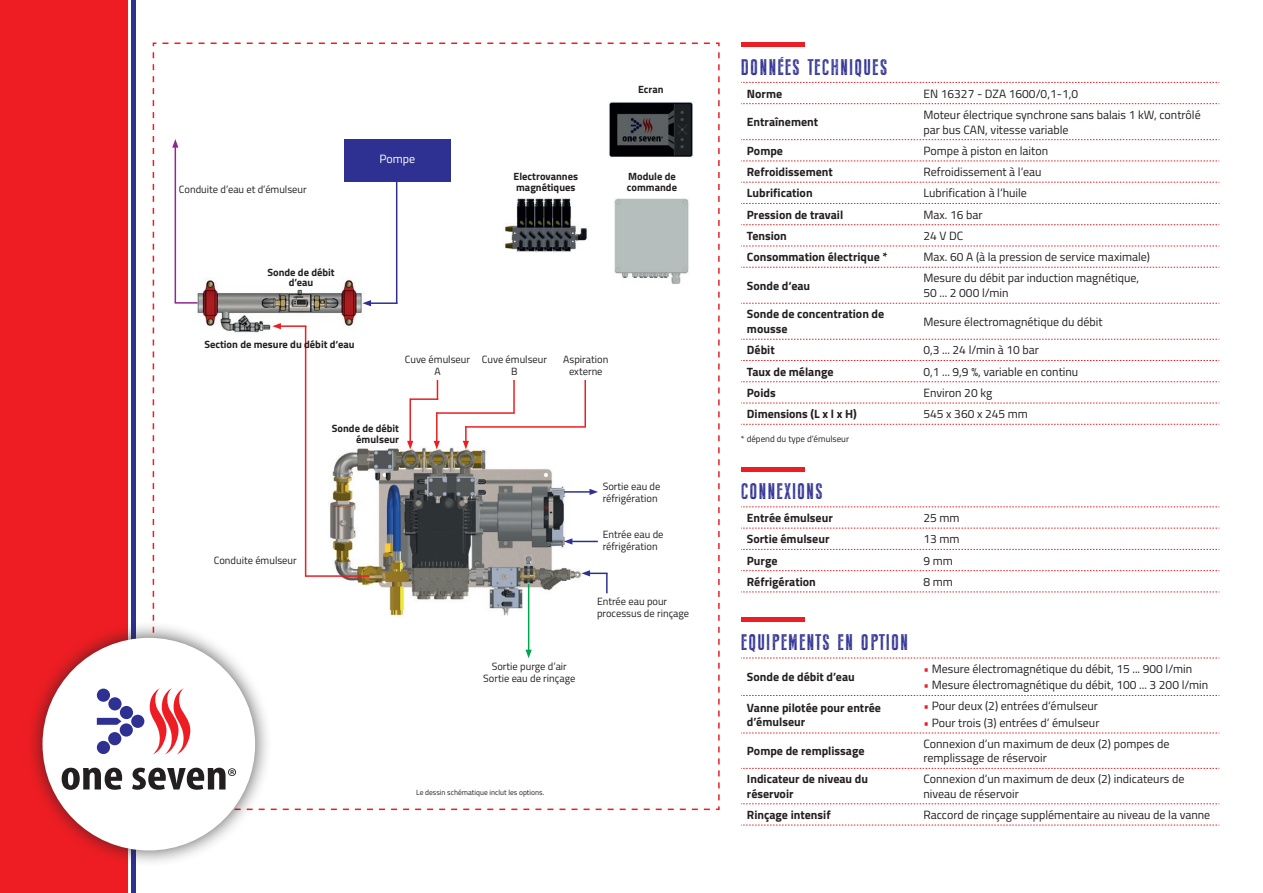
<style>
.page{position:relative;width:1263px;height:893px;background:#fff}
.page>*{position:absolute;margin:0;border:0;box-sizing:border-box;transform-origin:0 0}
.t1{font:22.5px "Press Style";letter-spacing:.055em;color:#2e3092}
.t2{font:12px/15px "Titillium";color:#231f20}
.t3{font:700 12px/14.4px "Titillium";color:#231f20}
.t4{font:12px "Titillium";color:#fff}
.t5{font:10.5px/12px "Titillium";color:#231f20;text-align:center}
.t6{font:700 10.5px/10.5px "Titillium";color:#231f20}
.t7{font:9px "Titillium";color:#231f20}
.t8{font:7.5px "Titillium";color:#231f20}
.s1{color:#ee1d23}
</style>
<div class="page">
<svg style="left:152px;top:42px;width:568px;height:769px"></svg>
<img style="left:328px;top:447px;width:255px;height:170px">
<div style="left:0;top:0;width:128px;height:893px;background:#ee1d23"></div>
<hr style="left:132px;top:0;width:4px;height:893px;background:#2e3092">
<div style="left:26px;top:621px;width:246px;height:246px;background:#231f20;opacity:.75"></div>
<div style="left:43px;top:638px;width:212px;height:212px;background:#fff;border-radius:50%"></div>
<svg style="left:62px;top:768px;width:60px;height:22px"></svg>
<svg style="left:97px;top:718px;width:24px;height:7px"></svg>
<div style="left:97px;top:689px;width:13px;height:13px;background:#2e3092;border-radius:50%"></div>
<div style="left:108px;top:697px;width:14px;height:13px;background:#2e3092;border-radius:50%"></div>
<div style="left:120px;top:706px;width:13px;height:13px;background:#2e3092;border-radius:50%"></div>
<div style="left:120px;top:723px;width:13px;height:14px;background:#2e3092;border-radius:50%"></div>
<div style="left:108px;top:732px;width:13px;height:13px;background:#2e3092;border-radius:50%"></div>
<div style="left:97px;top:741px;width:13px;height:13px;background:#2e3092;border-radius:50%"></div>
<img style="left:236px;top:278px;width:128px;height:57px">
<hr style="left:306px;top:575px;width:63px;height:2px;background:#ee1d23">
<hr style="left:278px;top:325px;width:28px;height:2px;background:#ee1d23">
<svg style="left:272px;top:323px;width:9px;height:6px"></svg>
<hr style="left:305px;top:326px;width:1px;height:251px;background:#ee1d23">
<hr style="left:409px;top:398px;width:2px;height:45px;background:#ee1d23">
<svg style="left:407px;top:441px;width:6px;height:8px"></svg>
<svg style="left:437px;top:380px;width:1px;height:18px"></svg>
<hr style="left:410px;top:398px;width:28px;height:2px;background:#ee1d23">
<svg style="left:132px;top:52px;width:104px;height:738px"></svg>
<hr style="left:528px;top:584px;width:1px;height:68px;background:#00a54f">
<svg style="left:525px;top:650px;width:7px;height:8px"></svg>
<hr style="left:606px;top:573px;width:2px;height:20px;background:#2e3092">
<svg style="left:581px;top:570px;width:27px;height:6px"></svg>
<svg style="left:564px;top:538px;width:34px;height:7px"></svg>
<hr style="left:564px;top:491px;width:28px;height:2px;background:#2e3092">
<svg style="left:589px;top:489px;width:9px;height:6px"></svg>
<hr style="left:741px;top:43px;width:64px;height:4px;background:#ee1d23">
<hr style="left:436px;top:412px;width:1px;height:31px;background:#ee1d23">
<svg style="left:434px;top:441px;width:6px;height:8px"></svg>
<hr style="left:513px;top:380px;width:2px;height:34px;background:#ee1d23">
<hr style="left:436px;top:412px;width:78px;height:2px;background:#ee1d23">
<svg style="left:463px;top:426px;width:6px;height:23px"></svg>
<hr style="left:584px;top:380px;width:2px;height:47px;background:#ee1d23">
<hr style="left:465px;top:426px;width:121px;height:2px;background:#ee1d23">
<div style="left:344px;top:139px;width:107px;height:43px;background:#2e3092"></div>
<hr style="left:396px;top:180px;width:1px;height:124px;background:#2e3092">
<hr style="left:369px;top:302px;width:28px;height:2px;background:#2e3092">
<svg style="left:362px;top:300px;width:9px;height:6px"></svg>
<img style="left:613px;top:197px;width:77px;height:88px">
<img style="left:503px;top:197px;width:85px;height:55px">
<img style="left:609px;top:101px;width:85px;height:56px">
<svg style="left:741px;top:82px;width:478px;height:1px"></svg>
<svg style="left:741px;top:103px;width:478px;height:1px"></svg>
<svg style="left:741px;top:139px;width:478px;height:1px"></svg>
<svg style="left:741px;top:161px;width:478px;height:1px"></svg>
<svg style="left:741px;top:182px;width:478px;height:1px"></svg>
<svg style="left:741px;top:224px;width:478px;height:1px"></svg>
<svg style="left:741px;top:246px;width:478px;height:1px"></svg>
<svg style="left:741px;top:267px;width:478px;height:1px"></svg>
<svg style="left:741px;top:303px;width:478px;height:1px"></svg>
<svg style="left:741px;top:339px;width:478px;height:1px"></svg>
<svg style="left:741px;top:381px;width:478px;height:1px"></svg>
<svg style="left:741px;top:403px;width:478px;height:1px"></svg>
<svg style="left:741px;top:424px;width:478px;height:1px"></svg>
<svg style="left:741px;top:360px;width:478px;height:1px"></svg>
<svg style="left:741px;top:203px;width:478px;height:1px"></svg>
<svg style="left:741px;top:507px;width:478px;height:1px"></svg>
<svg style="left:741px;top:528px;width:478px;height:1px"></svg>
<svg style="left:741px;top:549px;width:478px;height:1px"></svg>
<svg style="left:741px;top:570px;width:478px;height:1px"></svg>
<svg style="left:741px;top:592px;width:478px;height:1px"></svg>
<hr style="left:741px;top:467px;width:64px;height:4px;background:#ee1d23">
<svg style="left:741px;top:658px;width:478px;height:1px"></svg>
<svg style="left:741px;top:695px;width:478px;height:1px"></svg>
<svg style="left:741px;top:733px;width:478px;height:1px"></svg>
<svg style="left:741px;top:768px;width:478px;height:1px"></svg>
<svg style="left:741px;top:803px;width:478px;height:1px"></svg>
<svg style="left:741px;top:825px;width:478px;height:1px"></svg>
<hr style="left:741px;top:618px;width:64px;height:4px;background:#ee1d23">
<p class="t5" style="left:179px;top:183px;width:129px">Conduite d’eau et d’émulseur</p>
<p class="t4" style="left:379px;top:150px;width:37px">Pompe</p>
<p class="t6" style="left:514px;top:171px;width:66px">Electrovannes magnétiques</p>
<p class="t6" style="left:638px;top:83px;width:27px">Ecran</p>
<p class="t6" style="left:627px;top:171px;width:52px">Module de commande</p>
<p class="t6" style="left:267px;top:266px;width:69px;text-align:center">Sonde de débit d’eau</p>
<p class="t6" style="left:204px;top:339px;width:152px">Section de mesure du débit d‘eau</p>
<p class="t5" style="left:405px;top:352px;width:67px">Cuve émulseur<br>A</p>
<p class="t5" style="left:482px;top:352px;width:67px">Cuve émulseur<br>B</p>
<p class="t5" style="left:563px;top:352px;width:47px">Aspiration externe</p>
<p class="t6" style="left:332px;top:423px;width:69px;text-align:right">Sonde de débit émulseur</p>
<p class="t5" style="left:214px;top:554px;width:84px">Conduite émulseur</p>
<p class="t5" style="left:483px;top:659px;width:94px">Sortie purge d’air<br>Sortie eau de rinçage</p>
<p class="t5" style="left:603px;top:480px;width:59px;text-align:left">Sortie eau de réfrigération</p>
<p class="t5" style="left:603px;top:528px;width:62px;text-align:left">Entrée eau de réfrigération</p>
<p class="t5" style="left:597px;top:595px;width:94px;text-align:left">Entrée eau pour processus de rinçage</p>
<p class="t8" style="left:416px;top:787px;width:130px">Le dessin schématique inclut les options.</p>
<h1 class="t1" style="left:741px;top:55px;width:148px">DONNÉES TECHNIQUES</h1>
<p class="t3" style="left:747px;top:86px;width:37px">Norme</p>
<p class="t2" style="left:923px;top:85px;width:156px">EN 16327 - DZA 1600/0,1-1,0</p>
<p class="t3" style="left:747px;top:114px;width:73px">Entraînement</p>
<p class="t2" style="left:923px;top:106px;width:279px">Moteur électrique synchrone sans balais 1 kW, contrôlé par bus CAN, vitesse variable</p>
<p class="t3" style="left:747px;top:143px;width:38px">Pompe</p>
<p class="t2" style="left:923px;top:143px;width:126px">Pompe à piston en laiton</p>
<p class="t3" style="left:747px;top:164px;width:88px">Refroidissement</p>
<p class="t2" style="left:923px;top:164px;width:120px">Refroidissement à l‘eau</p>
<p class="t3" style="left:747px;top:185px;width:67px">Lubrification</p>
<p class="t2" style="left:923px;top:185px;width:105px">Lubrification à l‘huile</p>
<p class="t3" style="left:747px;top:207px;width:98px">Pression de travail</p>
<p class="t2" style="left:923px;top:206px;width:61px">Max. 16 bar</p>
<p class="t3" style="left:747px;top:228px;width:42px">Tension</p>
<p class="t2" style="left:923px;top:228px;width:41px">24 V DC</p>
<p class="t3" style="left:747px;top:249px;width:142px">Consommation électrique *</p>
<p class="t2" style="left:923px;top:249px;width:228px">Max. 60 A (à la pression de service maximale)</p>
<p class="t3" style="left:747px;top:278px;width:65px">Sonde d‘eau</p>
<p class="t2" style="left:923px;top:270px;width:217px">Mesure du débit par induction magnétique,<br>50 ... 2 000 l/min</p>
<p class="t3" style="left:747px;top:306px;width:139px;line-height:15px">Sonde de concentration de mousse</p>
<p class="t2" style="left:923px;top:313px;width:181px">Mesure électromagnétique du débit</p>
<p class="t3" style="left:747px;top:342px;width:29px">Débit</p>
<p class="t2" style="left:923px;top:342px;width:117px">0,3 ... 24 l/min à 10 bar</p>
<p class="t3" style="left:747px;top:364px;width:88px">Taux de mélange</p>
<p class="t2" style="left:923px;top:363px;width:156px">0,1 ... 9,9 %, variable en continu</p>
<p class="t3" style="left:747px;top:385px;width:30px">Poids</p>
<p class="t2" style="left:923px;top:385px;width:70px">Environ 20 kg</p>
<p class="t3" style="left:747px;top:406px;width:112px">Dimensions (L x l x H)</p>
<p class="t2" style="left:923px;top:406px;width:106px">545 x 360 x 245 mm</p>
<p class="t7" style="left:741px;top:432px;width:110px">* dépend du type d’émulseur</p>
<h1 class="t1" style="left:741px;top:479px;width:83px">CONNEXIONS</h1>
<p class="t3" style="left:747px;top:510px;width:87px">Entrée émulseur</p>
<p class="t2" style="left:923px;top:510px;width:38px">25 mm</p>
<p class="t3" style="left:747px;top:531px;width:84px">Sortie émulseur</p>
<p class="t2" style="left:923px;top:531px;width:38px">13 mm</p>
<p class="t3" style="left:747px;top:552px;width:32px">Purge</p>
<p class="t2" style="left:923px;top:552px;width:31px">9 mm</p>
<p class="t3" style="left:747px;top:574px;width:70px">Réfrigération</p>
<p class="t2" style="left:923px;top:573px;width:31px">8 mm</p>
<h1 class="t1" style="left:741px;top:630px;width:169px">EQUIPEMENTS EN OPTION</h1>
<p class="t3" style="left:747px;top:669px;width:109px">Sonde de débit d’eau</p>
<p class="t2" style="left:923px;top:661px;width:270px"><span class="s1">•</span> Mesure électromagnétique du débit, 15 ... 900 l/min</p>
<p class="t2" style="left:923px;top:677px;width:286px"><span class="s1">•</span> Mesure électromagnétique du débit, 100 ... 3 200 l/min</p>
<p class="t3" style="left:747px;top:699px;width:136px">Vanne pilotée pour entrée d’émulseur</p>
<p class="t2" style="left:923px;top:698px;width:176px"><span class="s1">•</span> Pour deux (2) entrées d‘émulseur</p>
<p class="t2" style="left:923px;top:715px;width:178px"><span class="s1">•</span> Pour trois (3) entrées d‘ émulseur</p>
<p class="t3" style="left:747px;top:743px;width:119px">Pompe de remplissage</p>
<p class="t2" style="left:923px;top:736px;width:248px;line-height:14.4px">Connexion d‘un maximum de deux (2) pompes de remplissage de réservoir</p>
<p class="t3" style="left:747px;top:771px;width:123px">Indicateur de niveau du réservoir</p>
<p class="t2" style="left:923px;top:771px;width:263px;line-height:14.4px">Connexion d‘un maximum de deux (2) indicateurs de niveau de réservoir</p>
<p class="t3" style="left:747px;top:807px;width:85px">Rinçage intensif</p>
<p class="t2" style="left:923px;top:807px;width:288px">Raccord de rinçage supplémentaire au niveau de la vanne</p>
</div>
